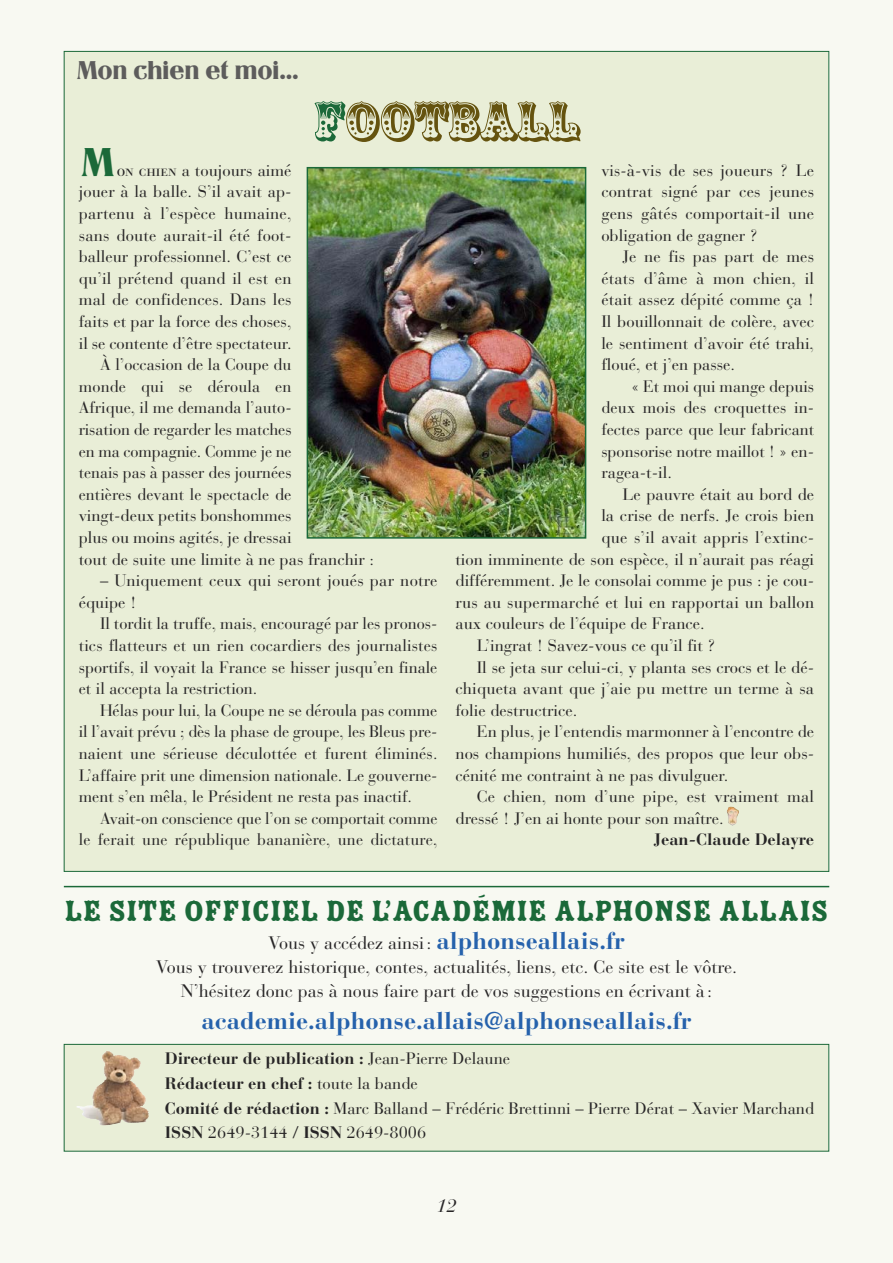
<style>
.page{position:relative;width:893px;height:1263px;background:#f8f9f2}
.page>*{position:absolute;margin:0;border:0;box-sizing:border-box;transform-origin:0 0}
.t1{font:54.45px "Zebrawood";color:#65530f}
.t2{font:41.4px "Titania";color:#1b6939}
.t3{font:31.95px "Zebrawood Fill";color:#1b6939}
.t4{font:26.4px "Titania";color:#5d5c5c}
.t5{font:700 24px "Bauer Bodoni";color:#2662ac}
.t6{font:18px/24px "Bauer Bodoni";color:#272526;text-align:center}
.t7{font:italic 18px "Bauer Bodoni";color:#272526}
.t8{font:16.5px/21.6px "Bauer Bodoni";color:#272526;text-align:justify}
.t9{font:700 16.5px "Bauer Bodoni";color:#272526}
.s1{color:#1b6939}
.s2{font-family:"Bauer Bodoni Roman SC"}
.s3{font-weight:700;font-size:24px;color:#2662ac}
.s4{font-weight:700}
</style>
<div class="page">
<div style="left:65px;top:1045px;width:763px;height:106px;background:#e9eed7"></div>
<div style="left:64px;top:1044px;width:765px;height:107px;border:1px solid #1b6939"></div>
<img style="left:107px;top:1051px;width:26px;height:15px">
<hr style="left:64px;top:886px;width:765px;height:1px;background:#1b6939">
<div style="left:65px;top:52px;width:763px;height:819px;background:#e9eed7"></div>
<img style="left:727px;top:806px;width:12px;height:20px">
<img style="left:310px;top:170px;width:273px;height:366px">
<div style="left:307px;top:167px;width:279px;height:372px;border:2px solid #1b6939"></div>
<h3 class="t4" style="left:76px;top:61px;width:224px">Mon chien et moi…</h3>
<h1 class="t1" style="left:313px;top:97px;width:268px"><span class="s1">F</span>OOTBALL</h1>
<h2 class="t2" style="left:81px;top:148px;width:36px">M</h2>
<p class="t8" style="left:117px;top:161px;width:176px"><span class="s2">on chien</span> a toujours aimé</p>
<p class="t8" style="left:79px;top:183px;width:214px">jouer à la balle. S’il avait ap-</p>
<p class="t8" style="left:79px;top:204px;width:214px">partenu à l’espèce humaine,</p>
<p class="t8" style="left:79px;top:226px;width:214px">sans doute aurait-il été foot-</p>
<p class="t8" style="left:79px;top:248px;width:214px">balleur professionnel. C’est ce</p>
<p class="t8" style="left:79px;top:269px;width:214px">qu’il prétend quand il est en</p>
<p class="t8" style="left:79px;top:291px;width:214px">mal de confidences. Dans les</p>
<p class="t8" style="left:79px;top:312px;width:214px">faits et par la force des choses,</p>
<p class="t8" style="left:79px;top:334px;width:214px">il se contente d’être spectateur.</p>
<p class="t8" style="left:100px;top:356px;width:193px">À l’occasion de la Coupe du</p>
<p class="t8" style="left:79px;top:377px;width:214px">monde qui se déroula en</p>
<p class="t8" style="left:79px;top:399px;width:214px">Afrique, il me demanda l’auto-</p>
<p class="t8" style="left:79px;top:420px;width:214px">risation de regarder les matches</p>
<p class="t8" style="left:79px;top:442px;width:214px">en ma compagnie. Comme je ne</p>
<p class="t8" style="left:79px;top:464px;width:214px">tenais pas à passer des journées</p>
<p class="t8" style="left:79px;top:485px;width:214px">entières devant le spectacle de</p>
<p class="t8" style="left:79px;top:507px;width:214px">vingt-deux petits bonshommes</p>
<p class="t8" style="left:79px;top:528px;width:214px">plus ou moins agités, je dressai</p>
<p class="t8" style="left:79px;top:550px;width:297px">tout de suite une limite à ne pas franchir :</p>
<p class="t8" style="left:79px;top:572px;width:360px;text-indent:21px">– Uniquement ceux qui seront joués par notre équipe !</p>
<p class="t8" style="left:79px;top:615px;width:360px;text-indent:21px">Il tordit la truffe, mais, encouragé par les pronos&shy;tics flatteurs et un rien cocardiers des journalistes sportifs, il voyait la France se hisser jusqu’en finale et il accepta la restriction.</p>
<p class="t8" style="left:79px;top:701px;width:360px;text-indent:21px">Hélas pour lui, la Coupe ne se déroula pas comme il l’avait prévu ; dès la phase de groupe, les Bleus pre&shy;naient une sérieuse déculottée et furent éliminés.<br>L’affaire prit une dimension nationale. Le gouverne&shy;ment s’en mêla, le Président ne resta pas inactif.</p>
<p class="t8" style="left:79px;top:809px;width:360px;text-align:right">Avait-on conscience que l’on se comportait comme<br>le ferait une république bananière, une dictature,</p>
<p class="t8" style="left:601px;top:161px;width:214px">vis-à-vis de ses joueurs ? Le contrat signé par ces jeunes gens gâtés comportait-il une obligation de gagner ?</p>
<p class="t8" style="left:601px;top:248px;width:214px;text-indent:21px">Je ne fis pas part de mes états d’âme à mon chien, il était assez dépité comme ça !<br>Il bouillonnait de colère, avec le sentiment d’avoir été trahi, floué, et j’en passe.</p>
<p class="t8" style="left:601px;top:377px;width:214px;text-indent:30px">« Et moi qui mange depuis deux mois des croquettes in&shy;fectes parce que leur fabricant sponsorise notre maillot ! » en&shy;ragea-t-il.</p>
<p class="t8" style="left:623px;top:485px;width:193px">Le pauvre était au bord de</p>
<p class="t8" style="left:601px;top:507px;width:214px">la crise de nerfs. Je crois bien</p>
<p class="t8" style="left:601px;top:528px;width:214px">que s’il avait appris l’extinc-</p>
<p class="t8" style="left:455px;top:550px;width:360px">tion imminente de son espèce, il n’aurait pas réagi</p>
<p class="t8" style="left:455px;top:572px;width:360px">différemment. Je le consolai comme je pus : je cou-</p>
<p class="t8" style="left:455px;top:593px;width:360px">rus au supermarché et lui en rapportai un ballon</p>
<p class="t8" style="left:455px;top:615px;width:251px">aux couleurs de l’équipe de France.</p>
<p class="t8" style="left:477px;top:636px;width:240px">L’ingrat ! Savez-vous ce qu’il fit ?</p>
<p class="t8" style="left:477px;top:658px;width:339px">Il se jeta sur celui-ci, y planta ses crocs et le dé-</p>
<p class="t8" style="left:455px;top:680px;width:360px">chiqueta avant que j’aie pu mettre un terme à sa</p>
<p class="t8" style="left:455px;top:701px;width:123px">folie destructrice.</p>
<p class="t8" style="left:477px;top:723px;width:339px">En plus, je l’entendis marmonner à l’encontre de</p>
<p class="t8" style="left:455px;top:744px;width:360px">nos champions humiliés, des propos que leur obs-</p>
<p class="t8" style="left:455px;top:766px;width:274px">cénité me contraint à ne pas divulguer.</p>
<p class="t8" style="left:477px;top:788px;width:339px">Ce chien, nom d’une pipe, est vraiment mal</p>
<p class="t8" style="left:455px;top:809px;width:270px">dressé ! J’en ai honte pour son maître.</p>
<p class="t9" style="left:654px;top:833px;width:162px">Jean-Claude Delayre</p>
<h3 class="t3" style="left:65px;top:892px;width:765px">LE SITE OFFICIEL DE L’ACADÉMIE ALPHONSE ALLAIS</h3>
<p class="t6" style="left:156px;top:933px;width:583px">Vous y accédez ainsi : <span class="s3">alphonseallais.fr<br></span>Vous y trouverez historique, contes, actualités, liens, etc. Ce site est le vôtre.<br>N’hésitez donc pas à nous faire part de vos suggestions en écrivant à :</p>
<h3 class="t5" style="left:201px;top:1011px;width:492px">academie.alphonse.allais@alphonseallais.fr</h3>
<p class="t8" style="left:165px;top:1048px;width:651px;line-height:24.6px;text-align:left"><span class="s4">Directeur de publication :</span> Jean-Pierre Delaune<br><span class="s4">Rédacteur en chef :</span> toute la bande<br><span class="s4">Comité de rédaction :</span> Marc Balland – Frédéric Brettinni – Pierre Dérat – Xavier Marchand <span class="s4">ISSN</span> 2649-3144 / <span class="s4">ISSN</span> 2649-8006</p>
<p class="t7" style="left:436px;top:1199px;width:22px">12</p>
</div>
